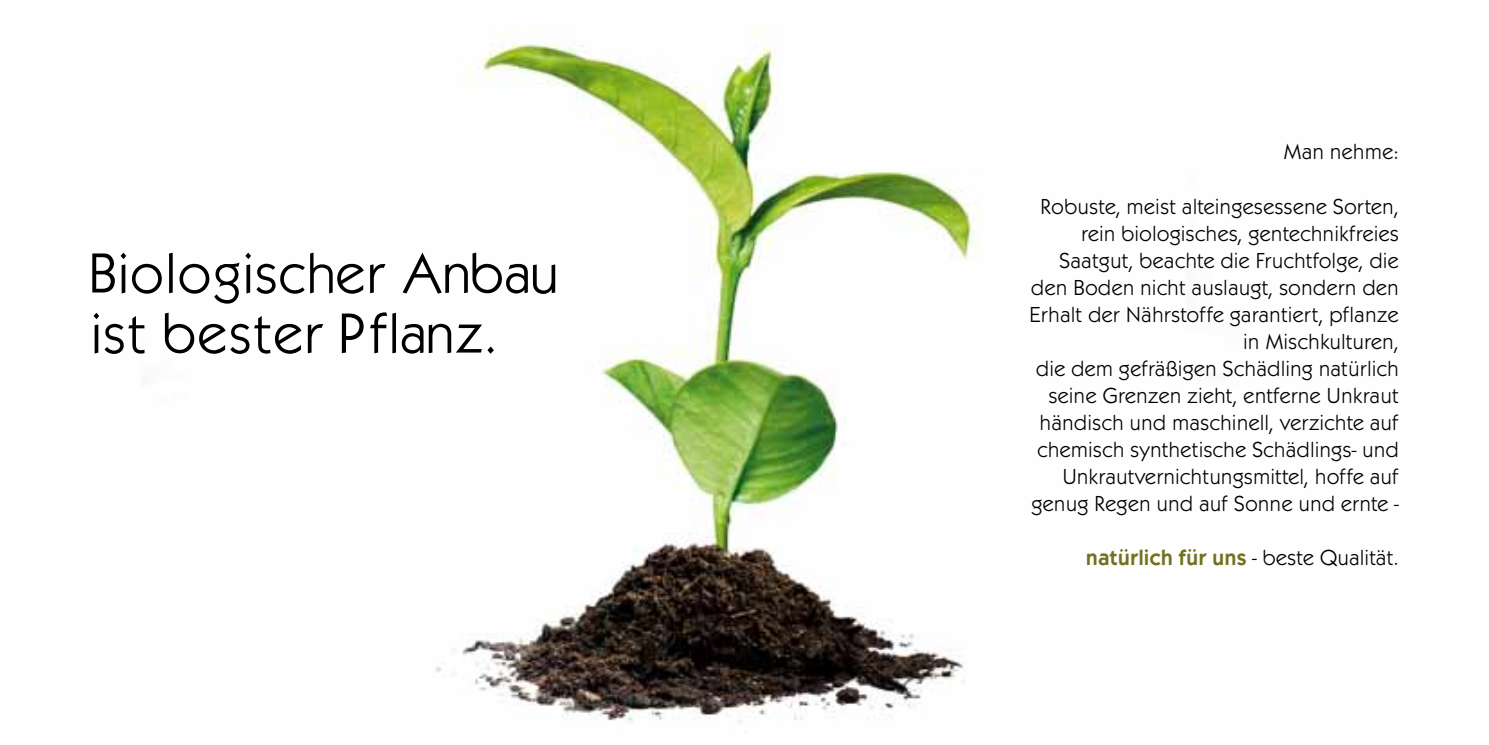
<style>
.page{position:relative;width:1489px;height:745px;background:#fff}
.page>*{position:absolute;margin:0;border:0;box-sizing:border-box;transform-origin:0 0}
.t1{font:50px/60px "Kabel";color:#000}
.t2{font:22.5px/27px "Kabel Itc T";color:#000;text-align:right}
.t3{font:600 22.5px "Kabel Itc T";color:#70721f}
.s1{font-weight:400;color:#000}
</style>
<div class="page">
<img style="left:435px;top:29px;width:545px;height:694px">
<h1 class="t1" style="left:90px;top:243px;width:469px">Biologischer Anbau ist bester Pflanz.</h1>
<p class="t2" style="left:1283px;top:138px;width:117px">Man nehme:</p>
<p class="t2" style="left:1028px;top:192px;width:371px">Robuste, meist alteingesessene Sorten, rein biologisches, gentechnikfreies Saatgut, beachte die Fruchtfolge, die den Boden nicht auslaugt, sondern den Erhalt der Nährstoffe garantiert, pflanze in Mischkulturen,<br>die dem gefräßigen Schädling natürlich seine Grenzen zieht, entferne Unkraut händisch und maschinell, verzichte auf chemisch synthetische Schädlings- und Unkrautvernichtungsmittel, hoffe auf genug Regen und auf Sonne und ernte -</p>
<p class="t3" style="left:1085px;top:543px;width:314px">natürlich für uns <span class="s1">- beste Qualität.</span></p>
</div>
